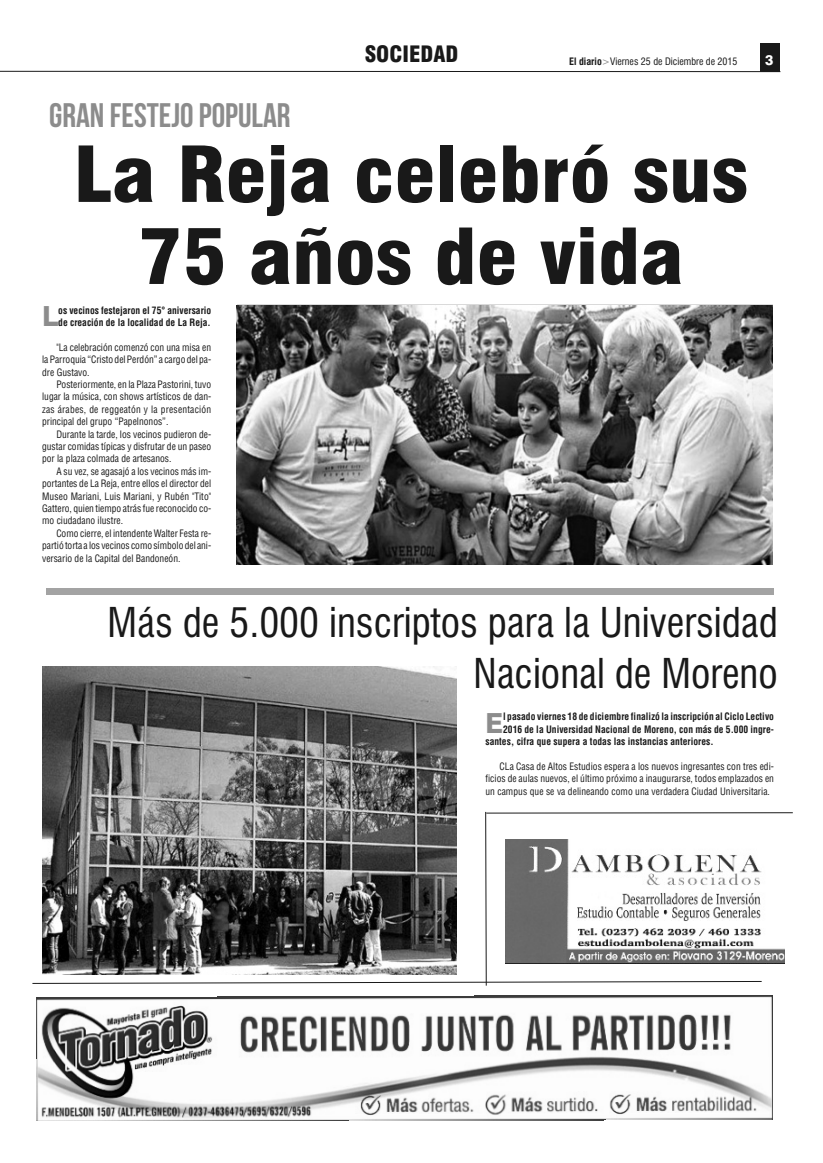
<style>
.page{position:relative;width:823px;height:1163px;background:#fff}
.page>*{position:absolute;margin:0;border:0;box-sizing:border-box;transform-origin:0 0}
.t1{font:900 condensed 75px/82px "Swiss 721 BT";color:#191919;text-align:center;scale:1.1 1}
.t2{font:condensed 40px/50.4px "Swiss 721 BT";color:#191919;text-align:right}
.t3{font:34px "Bebas Neue";color:#8c8c8c}
.t4{font:800 27.7px "Swiss 721 BT";color:#8c8c8c;scale:.95 1}
.t5{font:900 condensed 22px "Swiss 721 BT";color:#191919}
.t6{font:800 14px "Swiss 721 BT";color:#fff}
.t7{font:condensed 10px/12.4px "Helvetica";color:#191919;text-align:justify;scale:.95 1}
.t8{font:700 condensed 10px/12.4px "Helvetica";letter-spacing:.005em;color:#191919;scale:.95 1}
.t9{font:condensed 10px "Swiss 721 BT";color:#191919}
.s1{font-weight:700}
.s2{color:#8c8c8c}
</style>
<div class="page">
<svg style="left:0;top:70px;width:781px;height:3px"></svg>
<div style="left:759px;top:43px;width:20px;height:28px;background:#191919"></div>
<img style="left:36px;top:995px;width:736px;height:125px">
<svg style="left:32px;top:811px;width:760px;height:174px"></svg>
<img style="left:42px;top:666px;width:414px;height:308px">
<div style="left:46px;top:588px;width:727px;height:7px;background:#a3a3a3"></div>
<img style="left:236px;top:306px;width:536px;height:258px">
<h3 class="t3" style="left:49px;top:95px;width:243px">GRAN FESTEJO POPULAR</h3>
<h3 class="t5" style="left:364px;top:46px;width:95px">SOCIEDAD</h3>
<p class="t9" style="left:569px;top:57px;width:170px"><span class="s1">El diario</span><span class="s2">&gt;</span>Viernes 25 de Diciembre de 2015</p>
<h3 class="t6" style="left:764px;top:55px;width:10px">3</h3>
<h1 class="t1" style="left:74px;top:140px;width:614px">La Reja celebró sus<br>75 años de vida</h1>
<h3 class="t4" style="left:42px;top:306px;width:18px">L</h3>
<p class="t8" style="left:58px;top:304px;width:162px">os vecinos festejaron el 75° aniversario de creación de la localidad de La Reja.</p>
<p class="t7" style="left:42px;top:342px;width:179px;text-indent:14px">"La celebración comenzó con una misa en laParroquia “Cristo delPerdón” a cargo del pa&shy;dre Gustavo.</p>
<p class="t7" style="left:42px;top:379px;width:179px;text-indent:14px">Posteriormente, en la Plaza Pastorini, tuvo lugar la música, con shows artísticos de dan&shy;zas árabes, de reggeatón y la presentación principal del grupo “Papelnonos”.</p>
<p class="t7" style="left:42px;top:428px;width:179px;text-indent:14px">Durante la tarde, los vecinos pudieron de&shy;gustar comidas típicas y disfrutar de un paseo por la plaza colmada de artesanos.</p>
<p class="t7" style="left:42px;top:466px;width:179px;text-indent:14px">A su vez, se agasajó a los vecinos más im&shy;portantes de La Reja, entre ellos el director del Museo Mariani, Luis Mariani, y Rubén "Tito" Gattero, quien tiempo atrás fue reconocido co&shy;mo ciudadano ilustre.</p>
<p class="t7" style="left:42px;top:528px;width:179px;text-indent:14px">Como cierre, el intendente Walter Festa re&shy;partió torta a los vecinos como símbolo del ani&shy;versario de la Capital del Bandoneón.</p>
<h2 class="t2" style="left:107px;top:601px;width:671px">Más de 5.000 inscriptos para la Universidad<br>Nacional de Moreno</h2>
<h3 class="t4" style="left:485px;top:712px;width:20px">E</h3>
<p class="t8" style="left:502px;top:711px;width:286px">l pasado viernes 18 de diciembre finalizó la inscripción al Ciclo Lectivo</p>
<p class="t8" style="left:502px;top:723px;width:286px">2016 de la Universidad Nacional de Moreno, con más de 5.000 ingre-</p>
<p class="t8" style="left:485px;top:735px;width:242px">santes, cifra que supera a todas las instancias anteriores.</p>
<p class="t7" style="left:485px;top:760px;width:305px;text-indent:14px">CLa Casa de Altos Estudios espera a los nuevos ingresantes con tres edi&shy;ficios de aulas nuevos, el último próximo a inaugurarse, todos emplazados en un campus que se va delineando como una verdadera Ciudad Universitaria.</p>
</div>
